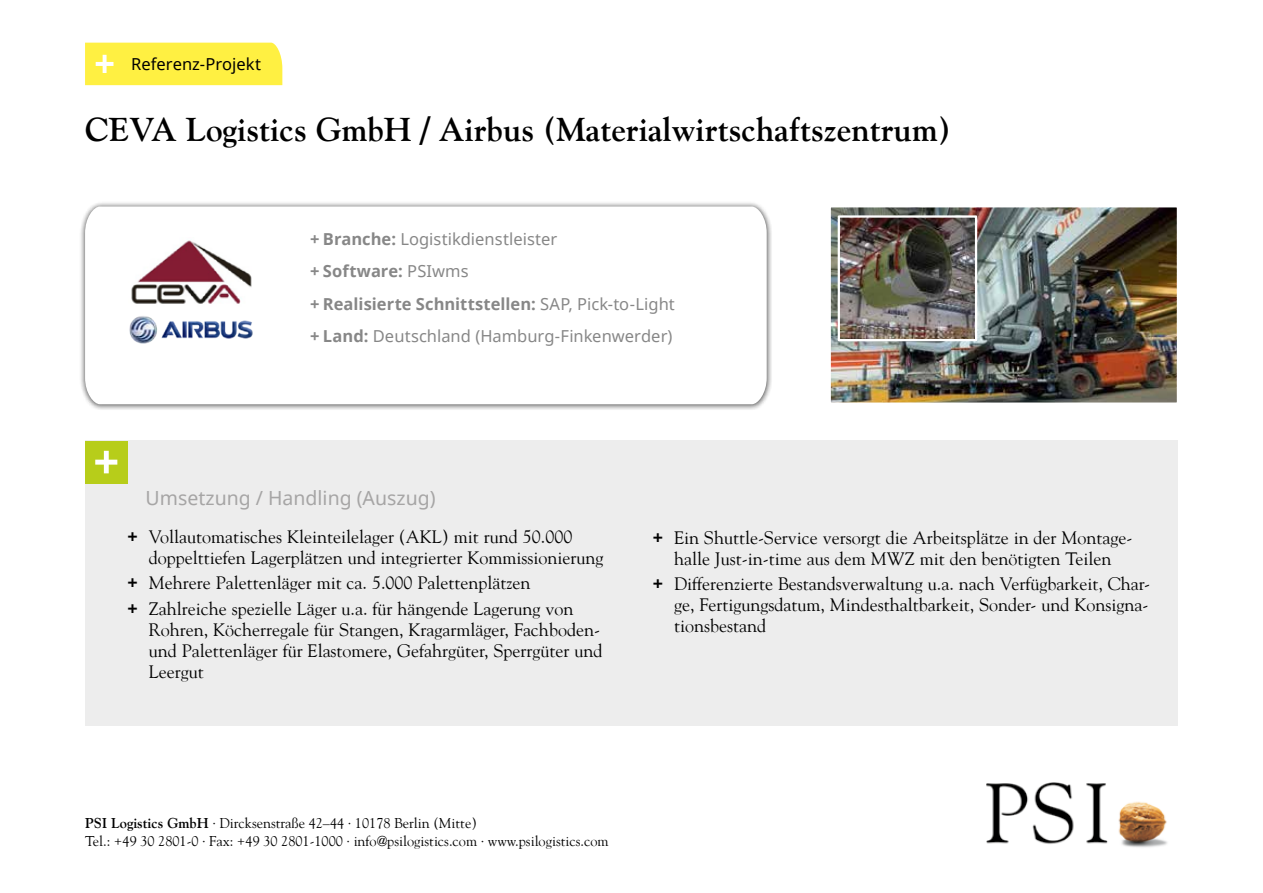
<style>
.page{position:relative;width:1263px;height:893px;background:#fff}
.page>*{position:absolute;margin:0;border:0;box-sizing:border-box;transform-origin:0 0}
.t1{font:700 33px "Goudy";color:#000}
.t2{font:19.5px "Noto Sans";color:#a6a5a5}
.t3{font:18px/21px "Goudy";color:#000}
.t4{font:16.5px/32.2px "Noto Sans";color:#878787}
.t5{font:16.5px "Noto Sans";color:#000}
.t6{font:14.25px/18px "Goudy";color:#000}
.s1{font-weight:700}
.s2{font-family:"Noto Sans";font-weight:700}
</style>
<div class="page">
<div style="left:85px;top:43px;width:197px;height:42px;background:#fff042"></div>
<div style="left:85px;top:441px;width:1093px;height:285px;background:#ededed"></div>
<div style="left:85px;top:441px;width:43px;height:42px;background:#b7cd1a"></div>
<svg style="left:95px;top:451px;width:22px;height:22px"></svg>
<div style="left:79px;top:201px;width:694px;height:210px;background:#000;opacity:.75"></div>
<svg style="left:85px;top:206px;width:682px;height:198px"></svg>
<img style="left:986px;top:783px;width:181px;height:65px">
<img style="left:832px;top:208px;width:344px;height:194px">
<div style="left:830px;top:206px;width:348px;height:198px;border:1px solid #fff"></div>
<img style="left:841px;top:218px;width:133px;height:120px">
<div style="left:838px;top:215px;width:139px;height:126px;border:2px solid #fff"></div>
<img style="left:128px;top:309px;width:125px;height:39px">
<img style="left:129px;top:237px;width:124px;height:69px">
<p class="t5" style="left:131px;top:52px;width:132px">Referenz-Projekt</p>
<h1 class="t1" style="left:85px;top:110px;width:867px">CEVA Logistics GmbH / Airbus (Materialwirtschaftszentrum)</h1>
<p class="t4" style="left:310px;top:223px;width:366px"><span class="s1">+ Branche:</span> Logistikdienstleister<br><span class="s1">+ Software:</span> PSIwms<br><span class="s1">+ Realisierte Schnittstellen:</span> SAP, Pick-to-Light <span class="s1">+ Land:</span> Deutschland (Hamburg-Finkenwerder)</p>
<p class="t2" style="left:146px;top:484px;width:291px">Umsetzung / Handling (Auszug)</p>
<p class="t3" style="left:149px;top:526px;width:456px;text-indent:-21px"><span class="s2">+</span> Vollautomatisches Kleinteilelager (AKL) mit rund 50.000 doppelttiefen Lagerplätzen und integrierter Kommissionierung</p>
<p class="t3" style="left:128px;top:570px;width:447px;line-height:25.2px"><span class="s2">+</span> Mehrere Palettenläger mit ca. 5.000 Palettenplätzen<br><span class="s2">+</span> Zahlreiche spezielle Läger u.a. für hängende Lagerung von</p>
<p class="t3" style="left:149px;top:618px;width:455px">Rohren, Köcherregale für Stangen, Kragarmläger, Fachboden&shy;und Palettenläger für Elastomere, Gefahrgüter, Sperrgüter und<br>Leergut</p>
<p class="t3" style="left:653px;top:526px;width:481px;text-align:center"><span class="s2">+</span> Ein Shuttle-Service versorgt die Arbeitsplätze in der Montage&shy;halle Just-in-time aus dem MWZ mit den benötigten Teilen</p>
<p class="t3" style="left:674px;top:573px;width:478px;text-align:justify;text-indent:-21px"><span class="s2">+</span> Differenzierte Bestandsverwaltung u.a. nach Verfügbarkeit, Char&shy;ge, Fertigungsdatum, Mindesthaltbarkeit, Sonder- und Konsigna&shy;tionsbestand</p>
<p class="t6" style="left:85px;top:813px;width:525px"><span class="s1">PSI Logistics GmbH</span> ∙ Dircksenstraße 42–44 ∙ 10178 Berlin (Mitte)<br>Tel.: +49 30 2801-0 ∙ Fax: +49 30 2801-1000 ∙ info@psilogistics.com ∙ www.psilogistics.com</p>
</div>
